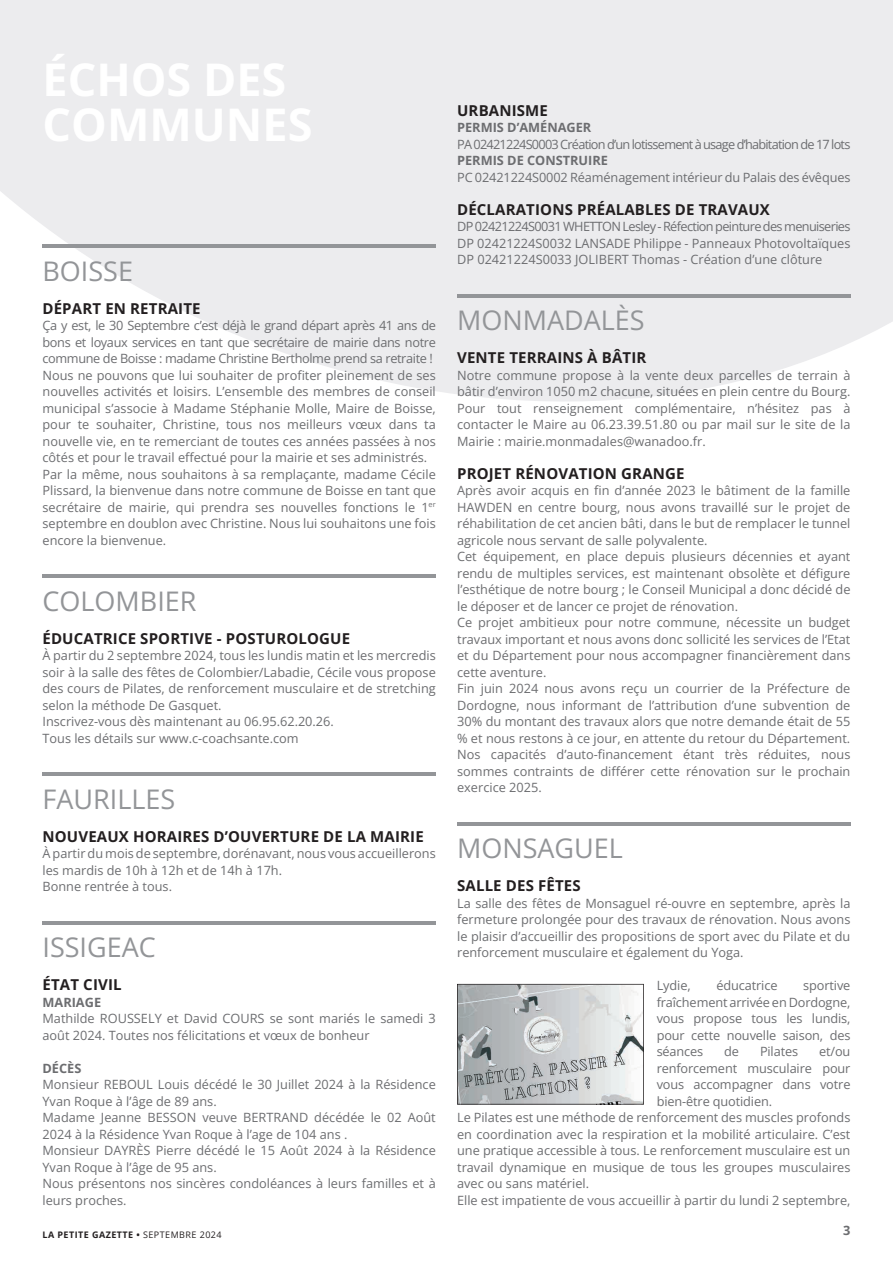
<style>
.page{position:relative;width:893px;height:1263px;background:#fff}
.page>*{position:absolute;margin:0;border:0;box-sizing:border-box;transform-origin:0 0}
.t1{font:27px "Open Sans";color:#939598}
.t2{font:700 15px "Open Sans";letter-spacing:.01em;color:#231f20}
.t3{font:12.75px/16.5px "Open Sans";color:#6c6d70}
.t4{font:12.75px "Open Sans";letter-spacing:-.06em;color:#6c6d70}
.t5{font:700 12.75px "Open Sans";color:#6c6d70}
.t6{font:700 9px "Open Sans";letter-spacing:.05em;color:#231f20}
.s1{font-weight:400}
</style>
<div class="page">
<svg style="left:0;top:0;width:893px;height:402px;background:#eeeeef"></svg>
<svg style="left:0;top:59px;width:1px;height:343px"></svg>
<hr style="left:43px;top:245px;width:393px;height:3px;background:#939598">
<hr style="left:43px;top:575px;width:393px;height:3px;background:#939598">
<hr style="left:43px;top:773px;width:393px;height:3px;background:#939598">
<hr style="left:43px;top:921px;width:393px;height:3px;background:#939598">
<hr style="left:457px;top:294px;width:393px;height:3px;background:#939598">
<hr style="left:457px;top:822px;width:393px;height:3px;background:#939598">
<svg style="left:457px;top:984px;width:187px;height:120px;background:#c0c3c5"></svg>
<h1 class="t1" style="left:43px;top:252px;width:92px">BOISSE</h1>
<p class="t2" style="left:43px;top:298px;width:160px">DÉPART EN RETRAITE</p>
<p class="t3" style="left:43px;top:317px;width:395px">Ça y est, le 30 Septembre c’est déjà le grand départ après 41 ans de bons et loyaux services en tant que secrétaire de mairie dans notre commune de Boisse : madame Christine Bertholme prend sa retraite !<br>Nous ne pouvons que lui souhaiter de profiter pleinement de ses nouvelles activités et loisirs. L’ensemble des membres de conseil municipal s’associe à Madame Stéphanie Molle, Maire de Boisse, pour te souhaiter, Christine, tous nos meilleurs vœux dans ta nouvelle vie, en te remerciant de toutes ces années passées à nos côtés et pour le travail effectué pour la mairie et ses administrés.<br>Par la même, nous souhaitons à sa remplaçante, madame Cécile Plissard, la bienvenue dans notre commune de Boisse en tant que secrétaire de mairie, qui prendra ses nouvelles fonctions le 1<sup>er </sup>septembre en doublon avec Christine. Nous lui souhaitons une fois encore la bienvenue.</p>
<h1 class="t1" style="left:43px;top:582px;width:156px">COLOMBIER</h1>
<p class="t2" style="left:43px;top:628px;width:309px">ÉDUCATRICE SPORTIVE - POSTUROLOGUE</p>
<p class="t3" style="left:43px;top:647px;width:395px">À partir du 2 septembre 2024, tous les lundis matin et les mercredis soir à la salle des fêtes de Colombier/Labadie, Cécile vous propose des cours de Pilates, de renforcement musculaire et de stretching selon la méthode De Gasquet.<br>Inscrivez-vous dès maintenant au 06.95.62.20.26.<br>Tous les détails sur www.c-coachsante.com</p>
<h1 class="t1" style="left:43px;top:780px;width:134px">FAURILLES</h1>
<p class="t2" style="left:43px;top:826px;width:383px">NOUVEAUX HORAIRES D’OUVERTURE DE LA MAIRIE</p>
<p class="t3" style="left:43px;top:845px;width:395px">À partir du mois de septembre, dorénavant, nous vous accueillerons les mardis de 10h à 12h et de 14h à 17h.<br>Bonne rentrée à tous.</p>
<h1 class="t1" style="left:43px;top:929px;width:115px">ISSIGEAC</h1>
<p class="t2" style="left:43px;top:974px;width:81px">ÉTAT CIVIL</p>
<p class="t5" style="left:43px;top:993px;width:60px">MARIAGE</p>
<p class="t3" style="left:43px;top:1010px;width:395px">Mathilde ROUSSELY et David COURS se sont mariés le samedi 3 août 2024. Toutes nos félicitations et vœux de bonheur</p>
<p class="t5" style="left:43px;top:1059px;width:40px">DÉCÈS</p>
<p class="t3" style="left:43px;top:1076px;width:395px">Monsieur REBOUL Louis décédé le 30 Juillet 2024 à la Résidence Yvan Roque à l’âge de 89 ans.<br>Madame Jeanne BESSON veuve BERTRAND décédée le 02 Août 2024 à la Résidence Yvan Roque à l’age de 104 ans .<br>Monsieur DAYRÈS Pierre décédé le 15 Août 2024 à la Résidence Yvan Roque à l’âge de 95 ans.<br>Nous présentons nos sincères condoléances à leurs familles et à leurs proches.</p>
<p class="t2" style="left:457px;top:100px;width:92px">URBANISME</p>
<p class="t5" style="left:457px;top:119px;width:136px">PERMIS D’AMÉNAGER</p>
<p class="t4" style="left:457px;top:135px;width:395px">PA 02421224S0003 Création d’un lotissement à usage d’habitation de 17 lots</p>
<p class="t5" style="left:457px;top:152px;width:152px">PERMIS DE CONSTRUIRE</p>
<p class="t3" style="left:457px;top:168px;width:395px">PC 02421224S0002 Réaménagement intérieur du Palais des évêques</p>
<p class="t2" style="left:457px;top:199px;width:314px">DÉCLARATIONS PRÉALABLES DE TRAVAUX</p>
<p class="t3" style="left:457px;top:218px;width:395px;text-align:justify">DP 02421224S0031 WHETTON Lesley - Réfection peinture des menuiseries DP 02421224S0032 LANSADE Philippe - Panneaux Photovoltaïques DP 02421224S0033 JOLIBERT Thomas - Création d’une clôture</p>
<h1 class="t1" style="left:457px;top:302px;width:189px">MONMADALÈS</h1>
<p class="t2" style="left:457px;top:347px;width:191px">VENTE TERRAINS À BÂTIR</p>
<p class="t3" style="left:457px;top:366px;width:395px;text-align:justify">Notre commune propose à la vente deux parcelles de terrain à bâtir d’environ 1050 m2 chacune, situées en plein centre du Bourg.<br>Pour tout renseignement complémentaire, n’hésitez pas à contacter le Maire au 06.23.39.51.80 ou par mail sur le site de la Mairie : mairie.monmadales@wanadoo.fr.</p>
<p class="t2" style="left:457px;top:463px;width:229px">PROJET RÉNOVATION GRANGE</p>
<p class="t3" style="left:457px;top:482px;width:395px">Après avoir acquis en fin d’année 2023 le bâtiment de la famille HAWDEN en centre bourg, nous avons travaillé sur le projet de réhabilitation de cet ancien bâti, dans le but de remplacer le tunnel agricole nous servant de salle polyvalente.<br>Cet équipement, en place depuis plusieurs décennies et ayant rendu de multiples services, est maintenant obsolète et défigure l’esthétique de notre bourg ; le Conseil Municipal a donc décidé de le déposer et de lancer ce projet de rénovation.<br>Ce projet ambitieux pour notre commune, nécessite un budget travaux important et nous avons donc sollicité les services de l’Etat et du Département pour nous accompagner financièrement dans cette aventure.<br>Fin juin 2024 nous avons reçu un courrier de la Préfecture de Dordogne, nous informant de l’attribution d’une subvention de 30% du montant des travaux alors que notre demande était de 55 % et nous restons à ce jour, en attente du retour du Département.<br>Nos capacités d’auto-financement étant très réduites, nous sommes contraints de différer cette rénovation sur le prochain exercice 2025.</p>
<h1 class="t1" style="left:457px;top:830px;width:167px">MONSAGUEL</h1>
<p class="t2" style="left:457px;top:875px;width:125px">SALLE DES FÊTES</p>
<p class="t3" style="left:457px;top:894px;width:395px;text-align:justify">La salle des fêtes de Monsaguel ré-ouvre en septembre, après la fermeture prolongée pour des travaux de rénovation. Nous avons le plaisir d’accueillir des propositions de sport avec du Pilate et du renforcement musculaire et également du Yoga.</p>
<p class="t3" style="left:657px;top:977px;width:36px">Lydie,</p>
<p class="t3" style="left:716px;top:977px;width:63px">éducatrice</p>
<p class="t3" style="left:657px;top:977px;width:195px;text-align:justify;text-indent:147px">sportive fraîchement arrivée en Dordogne, vous propose tous les lundis, pour cette nouvelle saison, des séances</p>
<p class="t3" style="left:724px;top:1043px;width:16px">de</p>
<p class="t3" style="left:760px;top:1043px;width:40px">Pilates</p>
<p class="t3" style="left:819px;top:1043px;width:33px">et/ou</p>
<p class="t3" style="left:657px;top:1059px;width:195px">renforcement musculaire pour</p>
<p class="t3" style="left:657px;top:1076px;width:195px">vous accompagner dans votre</p>
<p class="t3" style="left:657px;top:1092px;width:117px">bien-être quotidien.</p>
<p class="t3" style="left:457px;top:1109px;width:395px">Le Pilates est une méthode de renforcement des muscles profonds</p>
<p class="t3" style="left:457px;top:1125px;width:395px">en coordination avec la respiration et la mobilité articulaire. C’est</p>
<p class="t3" style="left:457px;top:1142px;width:395px">une pratique accessible à tous. Le renforcement musculaire est un</p>
<p class="t3" style="left:457px;top:1158px;width:395px">travail dynamique en musique de tous les groupes musculaires</p>
<p class="t3" style="left:457px;top:1175px;width:134px">avec ou sans matériel.</p>
<p class="t3" style="left:457px;top:1191px;width:395px">Elle est impatiente de vous accueillir à partir du lundi 2 septembre,</p>
<p class="t6" style="left:43px;top:1228px;width:181px">LA PETITE GAZETTE • <span class="s1">SEPTEMBRE 2024</span></p>
<p class="t5" style="left:843px;top:1221px;width:9px">3</p>
</div>
